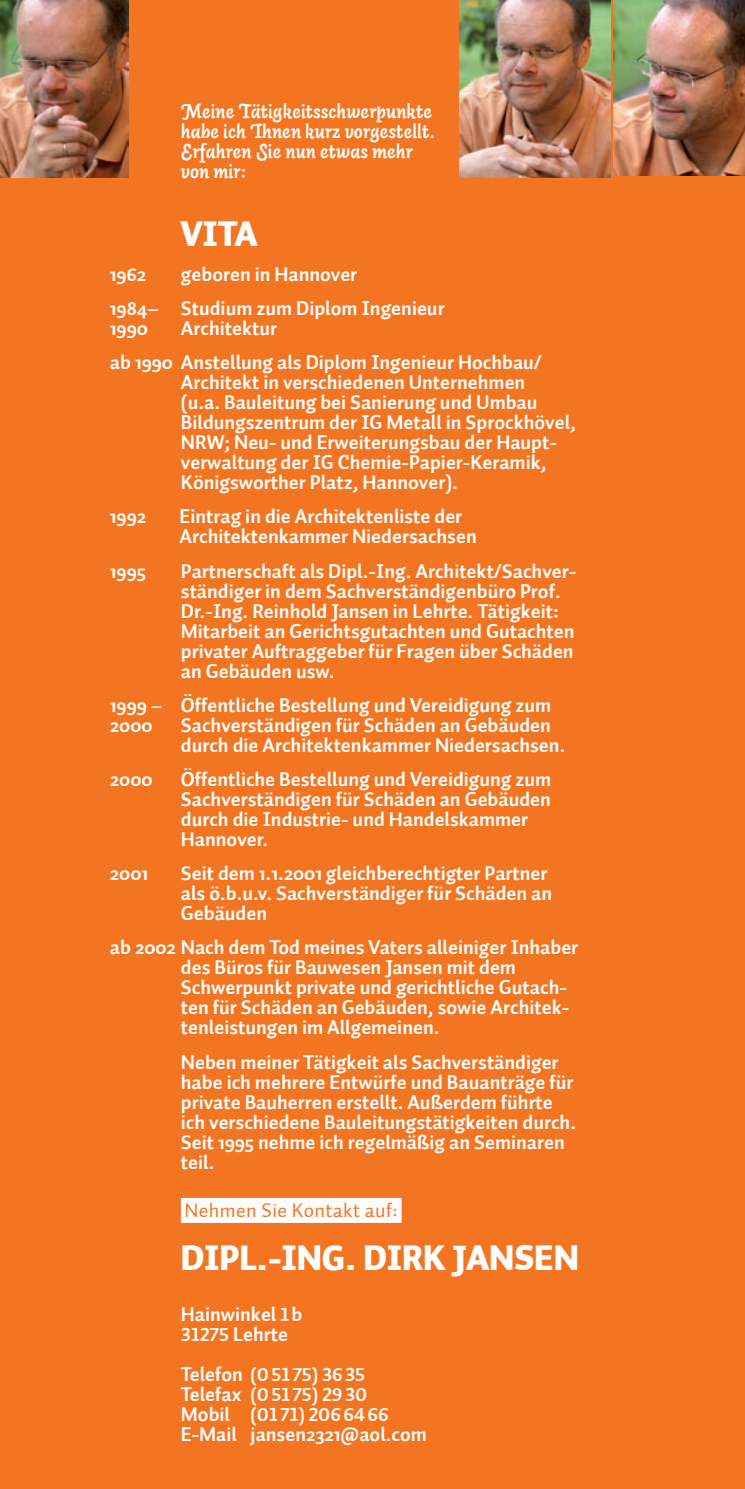
<style>
.page{position:relative;width:745px;height:1489px;background:#fff}
.page>*{position:absolute;margin:0;border:0;box-sizing:border-box;transform-origin:0 0}
.t1{font:900 35px "Auto 3";color:#fff}
.t2{font:700 20px/20px "Auto 3";color:#fff}
.t3{font:italic 700 20px/20px "Auto 3";color:#fff}
.t4{font:20px "Auto 3";letter-spacing:.02em;color:#f47521}
.t5{font:18.75px/20px "Auto 3 Bold LF";color:#fff}
.s1{font-family:"Auto 3 Bold LF";font-weight:400;font-size:18.75px}
.s2{font-family:"Auto 3";font-weight:700;font-size:20px}
.s3{font-family:"Auto 3 Lt"}
</style>
<div class="page">
<div style="left:0;top:0;width:744px;height:1488px;background:#f47521"></div>
<div style="left:181px;top:1197px;width:220px;height:25px;background:#fff"></div>
<img style="left:459px;top:0;width:150px;height:177px">
<img style="left:613px;top:0;width:131px;height:176px">
<img style="left:0;top:0;width:128px;height:177px">
<p class="t3" style="left:181px;top:101px;width:255px">Meine Tätigkeitsschwerpunkte habe ich Ihnen kurz vorgestellt.<br>Erfahren Sie nun etwas mehr von mir:</p>
<h1 class="t1" style="left:181px;top:211px;width:78px">VITA</h1>
<p class="t2" style="left:110px;top:257px;width:336px;line-height:34.2px;text-indent:71px">geboren in Hannover<br>1984– Studium zum Diplom Ingenieur</p>
<p class="t2" style="left:110px;top:318px;width:39px">1990</p>
<p class="t2" style="left:110px;top:264px;width:38px">1962</p>
<p class="t2" style="left:110px;top:311px;width:433px;line-height:34.2px;text-indent:71px">Architektur<br>ab 1990 Anstellung als Diplom Ingenieur Hochbau/</p>
<p class="t2" style="left:181px;top:372px;width:396px">Architekt in verschiedenen Unternehmen<br>(u.a. Bauleitung bei Sanierung und Umbau Bildungszentrum der IG Metall in Sprockhövel, NRW; Neu- und Erweiterungsbau der Haupt&shy;verwaltung der IG Chemie-Papier-Keramik, Königsworther Platz, Hannover).</p>
<p class="t2" style="left:110px;top:507px;width:38px">1992</p>
<p class="t2" style="left:179px;top:507px;width:298px">Eintrag in die Architektenliste der<br>Architektenkammer Niedersachsen</p>
<p class="t2" style="left:110px;top:561px;width:38px">1995</p>
<p class="t2" style="left:181px;top:561px;width:396px">Partnerschaft als Dipl.-Ing. Architekt/Sachver&shy;ständiger in dem Sachverständigenbüro Prof.<br>Dr.-Ing. Reinhold Jansen in Lehrte. Tätigkeit:<br>Mitarbeit an Gerichtsgutachten und Gutachten privater Auftraggeber für Fragen über Schäden an Gebäuden usw.</p>
<p class="t2" style="left:110px;top:695px;width:442px">1999 – Öffentliche Bestellung und Vereidigung zum<br>2000</p>
<p class="t2" style="left:181px;top:715px;width:386px">Sachverständigen für Schäden an Gebäuden durch die Architektenkammer Niedersachsen.</p>
<p class="t2" style="left:110px;top:769px;width:44px">2000</p>
<p class="t2" style="left:181px;top:769px;width:371px">Öffentliche Bestellung und Vereidigung zum Sachverständigen für Schäden an Gebäuden durch die Industrie- und Handelskammer Hannover.</p>
<p class="t2" style="left:110px;top:863px;width:40px">2001</p>
<p class="t2" style="left:181px;top:863px;width:372px">Seit dem 1.1.2001 gleichberechtigter Partner als ö.b.u.v. Sachverständiger für Schäden an<br>Gebäuden</p>
<p class="t2" style="left:181px;top:938px;width:398px;text-indent:-71px">ab 2002 Nach dem Tod meines Vaters alleiniger Inhaber des Büros für Bauwesen Jansen mit dem Schwerpunkt private und gerichtliche Gutach&shy;ten für Schäden an Gebäuden, sowie Architek&shy;tenleistungen im Allgemeinen.</p>
<p class="t2" style="left:181px;top:1052px;width:396px">Neben meiner Tätigkeit als Sachverständiger habe ich mehrere Entwürfe und Bauanträge für private Bauherren erstellt. Außerdem führte ich verschiedene Bauleitungstätigkeiten durch.<br>Seit 1995 nehme ich regelmäßig an Seminaren teil.</p>
<p class="t4" style="left:184px;top:1197px;width:214px">Nehmen Sie Kontakt auf:</p>
<h1 class="t1" style="left:181px;top:1234px;width:399px">DIPL.-ING. DIRK JANSEN</h1>
<p class="t2" style="left:181px;top:1304px;width:123px">Hainwinkel <span class="s1">1</span>b<br><span class="s1">31275</span> Lehrte</p>
<p class="t5" style="left:181px;top:1364px;width:209px"><span class="s2">Telefon</span> (0 51 75) 36 35<br><span class="s2">Telefax</span> (0 51 75) 29 30<br><span class="s2">Mobil</span> (01 71) 206 64 66</p>
<p class="t2" style="left:181px;top:1424px;width:247px">E-Mail jansen2321@aol.<span class="s3">com</span></p>
</div>
